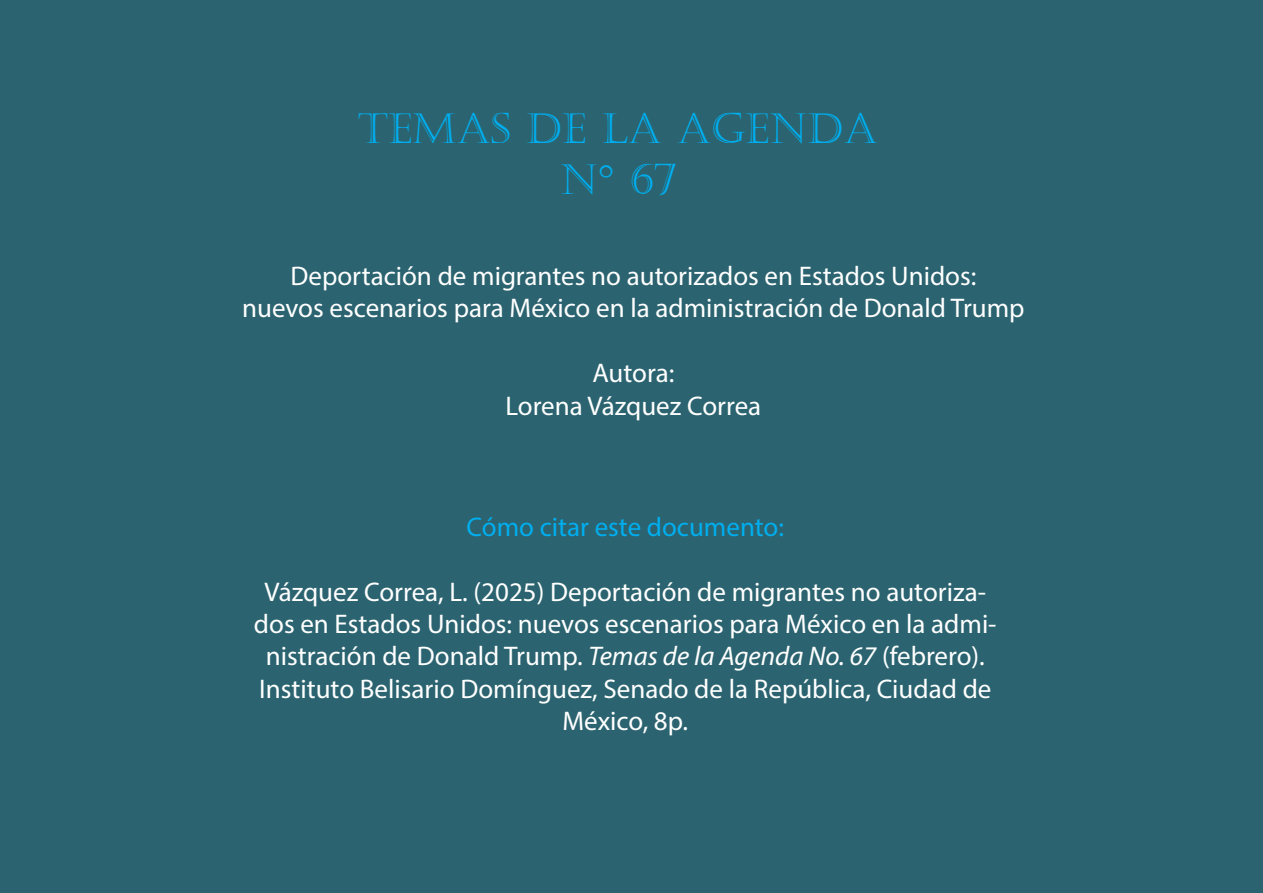
<style>
.page{position:relative;width:1263px;height:893px;background:#2b6470}
.page>*{position:absolute;margin:0;border:0;box-sizing:border-box;transform-origin:0 0}
.t1{font:42px "Castellar";color:#00aeef}
.t2{font:27px/32.4px "Myriad Pro";color:#fff;text-align:center}
.t3{font:27px "Myriad Pro";color:#00aeef}
.s1{font-style:italic}
</style>
<div class="page">
<p class="t1" style="left:358px;top:105px;width:521px">TEMAS DE LA AGENDA</p>
<p class="t1" style="left:560px;top:155px;width:118px">N° 67</p>
<p class="t2" style="left:290px;top:259px;width:687px">Deportación de migrantes no autorizados en Estados Unidos:</p>
<p class="t2" style="left:242px;top:292px;width:784px">nuevos escenarios para México en la administración de Donald Trump</p>
<p class="t2" style="left:592px;top:356px;width:83px">Autora:</p>
<p class="t2" style="left:505px;top:389px;width:257px">Lorena Vázquez Correa</p>
<p class="t3" style="left:466px;top:510px;width:319px">Cómo citar este documento:</p>
<p class="t2" style="left:254px;top:575px;width:744px">Vázquez Correa, L. (2025) Deportación de migrantes no autoriza&shy;dos en Estados Unidos: nuevos escenarios para México en la admi&shy;nistración de Donald Trump. <span class="s1">Temas de la Agenda No. 67</span> (febrero).<br>Instituto Belisario Domínguez, Senado de la República, Ciudad de México, 8p.</p>
</div>
